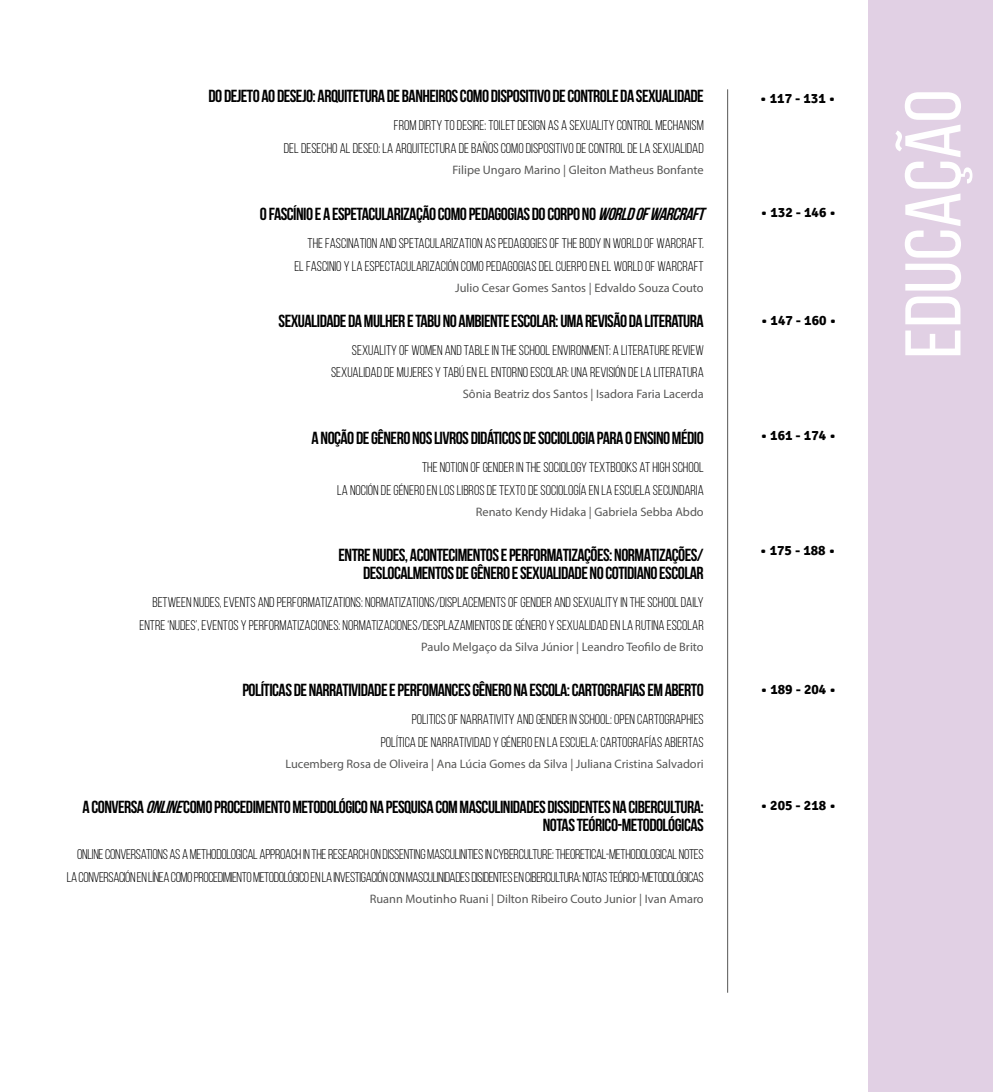
<style>
.page{position:relative;width:993px;height:1092px;background:#fff}
.page>*{position:absolute;margin:0;border:0;box-sizing:border-box;transform-origin:0 0}
.t1{font:78.75px "Bebas Neue";color:#fff;scale:1.09 1}
.t2{font:700 17.5px/17.5px "Bebas Neue";letter-spacing:-.03em;color:#000;text-align:right}
.t3{font:14px/22.8px "Bebas Neue";color:#000;text-align:right}
.t4{font:14px/22.8px "Bebas Neue";letter-spacing:-.03em;color:#000;text-align:right}
.t5{font:700 14px "Signika";color:#000}
.t6{font:12.25px "Myriad Pro";color:#575756}
.s1{font-style:italic}
</style>
<div class="page">
<div style="left:868px;top:0;width:124px;height:1091px;background:#e1d0e4"></div>
<hr style="left:727px;top:89px;width:1px;height:903px;background:#575756">
<p class="t2" style="left:208px;top:87px;width:496px">DO DEJETO AO DESEJO: ARQUITETURA DE BANHEIROS COMO DISPOSITIVO DE CONTROLE DA SEXUALIDADE</p>
<p class="t3" style="left:284px;top:114px;width:421px">FROM DIRTY TO DESIRE: TOILET DESIGN AS A SEXUALITY CONTROL MECHANISM<br>DEL DESECHO AL DESEO: LA ARQUITECTURA DE BAÑOS COMO DISPOSITIVO DE CONTROL DE LA SEXUALIDAD</p>
<p class="t6" style="left:452px;top:163px;width:252px">Filipe Ungaro Marino | Gleiton Matheus Bonfante</p>
<p class="t2" style="left:260px;top:205px;width:450px">O FASCÍNIO E A ESPETACULARIZAÇÃO COMO PEDAGOGIAS DO CORPO NO <span class="s1">WORLDOFWARCRAFT</span></p>
<p class="t3" style="left:294px;top:231px;width:411px">THE FASCINATION AND SPETACULARIZATION AS PEDAGOGIES OF THE BODY IN WORLD OF WARCRAFT.<br>EL FASCINIO Y LA ESPECTACULARIZACIÓN COMO PEDAGOGIAS DEL CUERPO EN EL WORLD OF WARCRAFT</p>
<p class="t6" style="left:455px;top:280px;width:250px">Julio Cesar Gomes Santos | Edvaldo Souza Couto</p>
<p class="t2" style="left:278px;top:311px;width:426px">SEXUALIDADE DA MULHER E TABU NO AMBIENTE ESCOLAR: UMA REVISÃO DA LITERATURA</p>
<p class="t3" style="left:331px;top:338px;width:374px">SEXUALITY OF WOMEN AND TABLE IN THE SCHOOL ENVIRONMENT: A LITERATURE REVIEW<br>SEXUALIDAD DE MUJERES Y TABÚ EN EL ENTORNO ESCOLAR: UNA REVISIÓN DE LA LITERATURA</p>
<p class="t6" style="left:462px;top:387px;width:242px">Sônia Beatriz dos Santos | Isadora Faria Lacerda</p>
<p class="t2" style="left:311px;top:429px;width:393px">A NOÇÃO DE GÊNERO NOS LIVROS DIDÁTICOS DE SOCIOLOGIA PARA O ENSINO MÉDIO</p>
<p class="t3" style="left:337px;top:455px;width:368px">THE NOTION OF GENDER IN THE SOCIOLOGY TEXTBOOKS AT HIGH SCHOOL<br>LA NOCIÓN DE GÉNERO EN LOS LIBROS DE TEXTO DE SOCIOLOGÍA EN LA ESCUELA SECUNDARIA</p>
<p class="t6" style="left:475px;top:504px;width:229px">Renato Kendy Hidaka | Gabriela Sebba Abdo</p>
<p class="t2" style="left:338px;top:546px;width:366px">ENTRE NUDES, ACONTECIMENTOS E PERFORMATIZAÇÕES: NORMATIZAÇÕES/<br>DESLOCALMENTOS DE GÊNERO E SEXUALIDADE NO COTIDIANO ESCOLAR</p>
<p class="t3" style="left:139px;top:590px;width:565px">BETWEEN NUDES, EVENTS AND PERFORMATIZATIONS: NORMATIZATIONS/DISPLACEMENTS OF GENDER AND SEXUALITY IN THE SCHOOL DAILY<br>ENTRE ‘NUDES’, EVENTOS Y PERFORMATIZACIONES: NORMATIZACIONES/DESPLAZAMIENTOS DE GÉNERO Y SEXUALIDAD EN LA RUTINA ESCOLAR</p>
<p class="t6" style="left:421px;top:639px;width:284px">Paulo Melgaço da Silva Júnior | Leandro Teofilo de Brito</p>
<p class="t2" style="left:242px;top:681px;width:463px">POLÍTICAS DE NARRATIVIDADE E PERFOMANCES GÊNERO NA ESCOLA: CARTOGRAFIAS EM ABERTO</p>
<p class="t3" style="left:381px;top:707px;width:324px">POLITICS OF NARRATIVITY AND GENDER IN SCHOOL: OPEN CARTOGRAPHIES<br>POLÍTICA DE NARRATIVIDAD Y GÉNERO EN LA ESCUELA: CARTOGRAFÍAS ABIERTAS</p>
<p class="t6" style="left:285px;top:756px;width:420px">Lucemberg Rosa de Oliveira | Ana Lúcia Gomes da Silva | Juliana Cristina Salvadori</p>
<p class="t2" style="left:82px;top:798px;width:622px">A CONVERSA <span class="s1">ONLINE</span>COMO PROCEDIMENTO METODOLÓGICO NA PESQUISA COM MASCULINIDADES DISSIDENTES NA CIBERCULTURA:<br>NOTAS TEÓRICO-METODOLÓGICAS</p>
<p class="t4" style="left:67px;top:842px;width:638px">ONLINE CONVERSATIONS AS A METHODOLOGICAL APPROACH IN THE RESEARCH ON DISSENTING MASCULINITIES IN CYBERCULTURE: THEORETICAL-METHODOLOGICAL NOTES<br>LA CONVERSACIÓN EN LÍNEA COMO PROCEDIMIENTO METODOLÓGICO EN LA INVESTIGACIÓN CON MASCULINIDADES DISIDENTES EN CIBERCULTURA: NOTAS TEÓRICO-METODOLÓGICAS</p>
<p class="t6" style="left:369px;top:891px;width:335px">Ruann Moutinho Ruani | Dilton Ribeiro Couto Junior | Ivan Amaro</p>
<p class="t5" style="left:760px;top:89px;width:77px">• 117 - 131 •</p>
<p class="t5" style="left:760px;top:204px;width:77px">• 132 - 146 •</p>
<p class="t5" style="left:760px;top:311px;width:77px">• 147 - 160 •</p>
<p class="t5" style="left:760px;top:426px;width:77px">• 161 - 174 •</p>
<p class="t5" style="left:760px;top:541px;width:77px">• 175 - 188 •</p>
<p class="t5" style="left:760px;top:680px;width:77px">• 189 - 204 •</p>
<p class="t5" style="left:760px;top:796px;width:77px">• 205 - 218 •</p>
<h1 class="t1" style="left:890px;top:358px;width:248px;rotate:-90deg">EDUCAÇÃO</h1>
</div>
